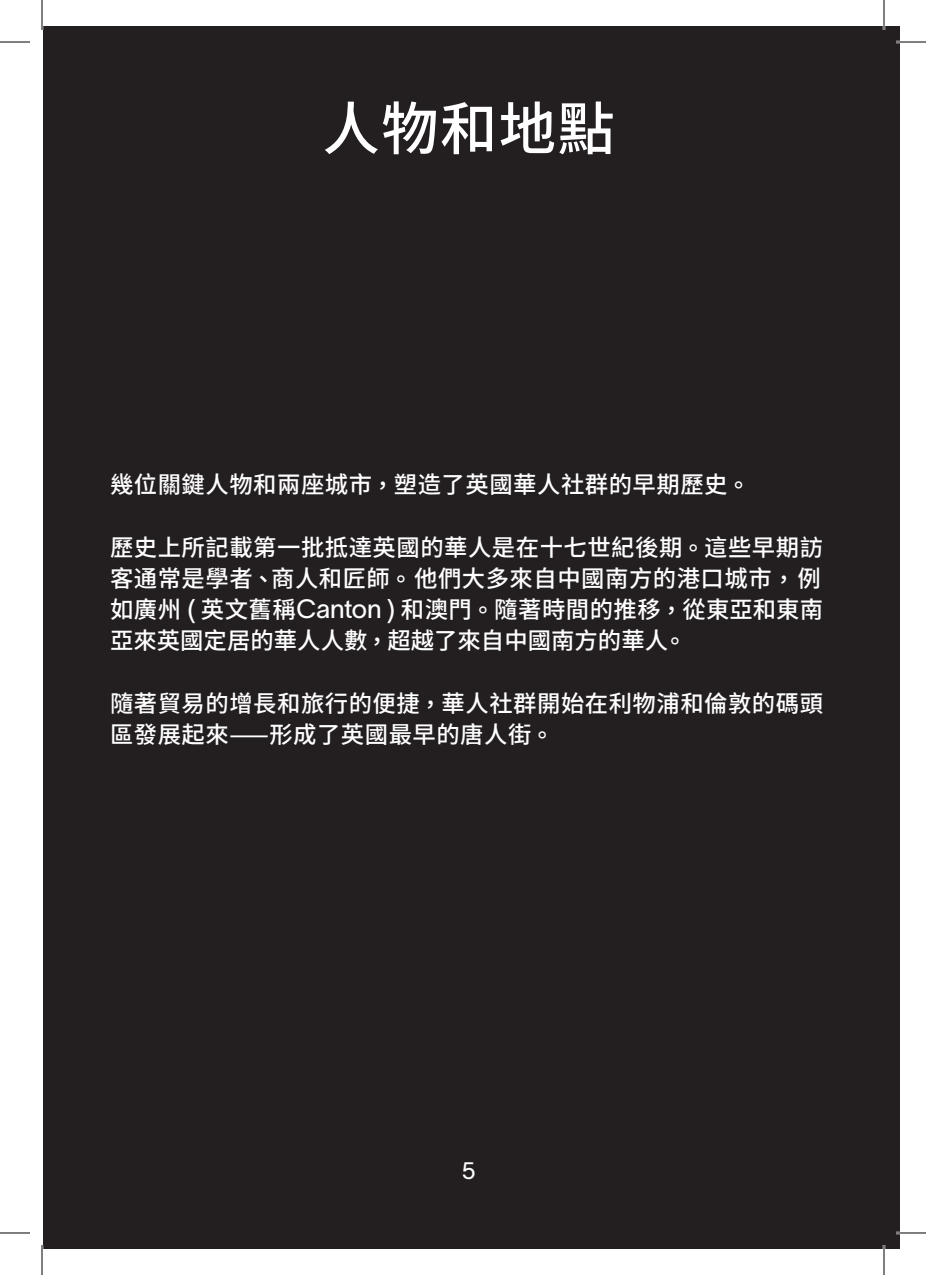
<style>
.page{position:relative;width:926px;height:1275px;background:#fff}
.page>*{position:absolute;margin:0;border:0;box-sizing:border-box;transform-origin:0 0}
.HEADLINE{font:500 57.6px "Source Han Sans CN";letter-spacing:.02em;color:#fff}
.BODY_TC_13pt{font:500 23.4px/31.2px "Source Han Sans CN";letter-spacing:.02em;color:#fff;text-align:justify}
.t1{font:23.4px "TWK Lausanne 350";color:#fff}
.s1{font-family:"TWK Lausanne 350";font-weight:400;font-size:26px}
</style>
<div class="page">
<div style="left:43px;top:26px;width:857px;height:1223px;background:#231f20"></div>
<hr style="left:896px;top:41px;width:30px;height:2px;background:#fff">
<hr style="left:896px;top:1231px;width:30px;height:3px;background:#fff">
<hr style="left:883px;top:0;width:2px;height:30px;background:#fff">
<hr style="left:883px;top:1245px;width:2px;height:30px;background:#fff">
<hr style="left:0;top:42px;width:30px;height:1px;background:#000">
<hr style="left:896px;top:42px;width:30px;height:1px;background:#000">
<hr style="left:0;top:1232px;width:30px;height:1px;background:#000">
<hr style="left:896px;top:1232px;width:30px;height:1px;background:#000">
<hr style="left:42px;top:0;width:1px;height:30px;background:#000">
<hr style="left:42px;top:1245px;width:1px;height:30px;background:#000">
<hr style="left:884px;top:0;width:1px;height:30px;background:#000">
<hr style="left:884px;top:1245px;width:1px;height:30px;background:#000">
<p class="HEADLINE" style="left:322px;top:96px;width:294px">人物和地點</p>
<p class="BODY_TC_13pt" style="left:110px;top:469px;width:649px">幾位關鍵人物和兩座城市 ，塑造了英國華人社群的早期歷史 。</p>
<p class="BODY_TC_13pt" style="left:110px;top:532px;width:714px">歷史上所記載第一批抵達英國的華人是在十七世紀後期 。這些早期訪客通常是學者 、商人和匠師 。他們大多來自中國南方的港口城市 ，例如廣州 <span class="s1">(</span> 英文舊稱<span class="s1">Canton )</span> 和澳門 。隨著時間的推移 ，從東亞和東南亞來英國定居的華人人數 ，超越了來自中國南方的華人 。</p>
<p class="BODY_TC_13pt" style="left:110px;top:688px;width:714px">隨著貿易的增長和旅行的便捷 ，華人社群開始在利物浦和倫敦的碼頭區發展起來——形成了英國最早的唐人街 。</p>
<p class="t1" style="left:462px;top:1154px;width:15px">5</p>
</div>
